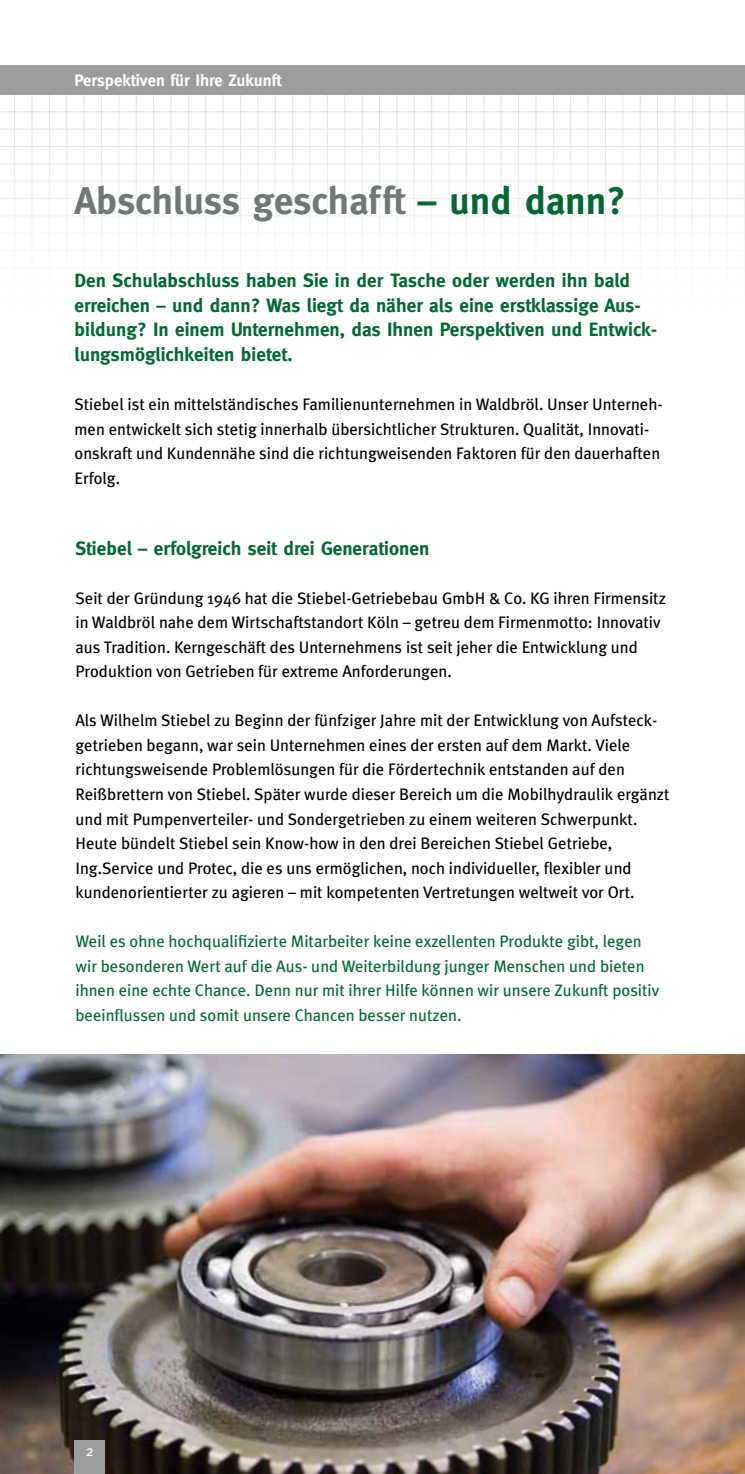
<style>
.page{position:relative;width:745px;height:1474px;background:#fff}
.page>*{position:absolute;margin:0;border:0;box-sizing:border-box;transform-origin:0 0}
.t1{font:700 38.5px "Meta";color:#717776}
.t2{font:700 19.25px/24.5px "Meta";color:#006834}
.t3{font:16.62px/24.5px "Meta Plus";color:#000}
.t4{font:16.62px/24.5px "Meta Plus";color:#006834}
.t5{font:700 16.62px "Meta";color:#fff}
.t6{font:14.88px "Meta Plus";color:#fff}
.s1{color:#006834}
</style>
<div class="page">
<hr style="left:744px;top:92px;width:1px;height:1381px;background:#e3e3e3">
<hr style="left:327px;top:80px;width:1px;height:240px;background:#e3e3e3">
<hr style="left:344px;top:80px;width:1px;height:240px;background:#e3e3e3">
<hr style="left:361px;top:80px;width:1px;height:240px;background:#e3e3e3">
<hr style="left:379px;top:80px;width:1px;height:240px;background:#e3e3e3">
<hr style="left:396px;top:80px;width:1px;height:240px;background:#e3e3e3">
<hr style="left:413px;top:80px;width:1px;height:240px;background:#e3e3e3">
<hr style="left:431px;top:80px;width:1px;height:240px;background:#e3e3e3">
<hr style="left:448px;top:80px;width:1px;height:240px;background:#e3e3e3">
<hr style="left:465px;top:80px;width:1px;height:240px;background:#e3e3e3">
<hr style="left:483px;top:80px;width:1px;height:240px;background:#e3e3e3">
<hr style="left:500px;top:80px;width:1px;height:240px;background:#e3e3e3">
<hr style="left:517px;top:80px;width:1px;height:240px;background:#e3e3e3">
<hr style="left:535px;top:80px;width:1px;height:240px;background:#e3e3e3">
<hr style="left:552px;top:80px;width:1px;height:240px;background:#e3e3e3">
<hr style="left:570px;top:80px;width:1px;height:240px;background:#e3e3e3">
<hr style="left:587px;top:80px;width:1px;height:240px;background:#e3e3e3">
<hr style="left:604px;top:80px;width:1px;height:240px;background:#e3e3e3">
<hr style="left:622px;top:80px;width:1px;height:240px;background:#e3e3e3">
<hr style="left:639px;top:80px;width:1px;height:240px;background:#e3e3e3">
<hr style="left:656px;top:80px;width:1px;height:240px;background:#e3e3e3">
<hr style="left:674px;top:80px;width:1px;height:240px;background:#e3e3e3">
<hr style="left:691px;top:80px;width:1px;height:240px;background:#e3e3e3">
<hr style="left:309px;top:80px;width:1px;height:240px;background:#e3e3e3">
<hr style="left:292px;top:80px;width:1px;height:240px;background:#e3e3e3">
<hr style="left:274px;top:80px;width:1px;height:240px;background:#e3e3e3">
<hr style="left:257px;top:80px;width:1px;height:240px;background:#e3e3e3">
<hr style="left:240px;top:80px;width:1px;height:240px;background:#e3e3e3">
<hr style="left:222px;top:80px;width:1px;height:240px;background:#e3e3e3">
<hr style="left:205px;top:80px;width:1px;height:240px;background:#e3e3e3">
<hr style="left:188px;top:80px;width:1px;height:240px;background:#e3e3e3">
<hr style="left:170px;top:80px;width:1px;height:240px;background:#e3e3e3">
<hr style="left:153px;top:80px;width:1px;height:240px;background:#e3e3e3">
<hr style="left:136px;top:80px;width:1px;height:240px;background:#e3e3e3">
<hr style="left:118px;top:80px;width:1px;height:240px;background:#e3e3e3">
<hr style="left:101px;top:80px;width:1px;height:240px;background:#e3e3e3">
<hr style="left:84px;top:80px;width:1px;height:240px;background:#e3e3e3">
<hr style="left:66px;top:80px;width:1px;height:240px;background:#e3e3e3">
<hr style="left:49px;top:80px;width:1px;height:240px;background:#e3e3e3">
<hr style="left:31px;top:80px;width:1px;height:240px;background:#e3e3e3">
<hr style="left:14px;top:80px;width:1px;height:240px;background:#e3e3e3">
<hr style="left:708px;top:80px;width:1px;height:240px;background:#e3e3e3">
<hr style="left:726px;top:80px;width:1px;height:240px;background:#e3e3e3">
<hr style="left:743px;top:80px;width:1px;height:240px;background:#e3e3e3">
<hr style="left:0;top:111px;width:744px;height:1px;background:#e3e3e3">
<hr style="left:0;top:129px;width:744px;height:1px;background:#e3e3e3">
<hr style="left:0;top:146px;width:744px;height:1px;background:#e3e3e3">
<hr style="left:0;top:163px;width:744px;height:1px;background:#e3e3e3">
<hr style="left:0;top:181px;width:744px;height:1px;background:#e3e3e3">
<hr style="left:0;top:198px;width:744px;height:1px;background:#e3e3e3">
<hr style="left:0;top:215px;width:744px;height:1px;background:#e3e3e3">
<hr style="left:0;top:233px;width:744px;height:1px;background:#e3e3e3">
<hr style="left:0;top:250px;width:744px;height:1px;background:#e3e3e3">
<hr style="left:0;top:267px;width:744px;height:1px;background:#e3e3e3">
<hr style="left:0;top:285px;width:744px;height:1px;background:#e3e3e3">
<hr style="left:0;top:302px;width:744px;height:1px;background:#e3e3e3">
<hr style="left:0;top:319px;width:744px;height:2px;background:#e3e3e3">
<img style="left:0;top:1054px;width:744px;height:419px">
<svg style="left:744px;top:817px;width:1px;height:510px"></svg>
<div style="left:0;top:65px;width:744px;height:30px;background:#9c9d9d"></div>
<div style="left:74px;top:1440px;width:31px;height:33px;background:#9c9d9d"></div>
<p class="t5" style="left:74px;top:71px;width:208px">Perspektiven für Ihre Zukunft</p>
<h1 class="t1" style="left:74px;top:178px;width:552px">Abschluss geschafft <span class="s1">– und dann?</span></h1>
<p class="t2" style="left:74px;top:268px;width:584px">Den Schulabschluss haben Sie in der Tasche oder werden ihn bald erreichen – und dann? Was liegt da näher als eine erstklassige Aus&shy;bildung? In einem Unternehmen, das Ihnen Perspektiven und Entwick&shy;lungsmöglichkeiten bietet.</p>
<p class="t3" style="left:74px;top:392px;width:589px">Stiebel ist ein mittelständisches Familienunternehmen in Waldbröl. Unser Unterneh&shy;men entwickelt sich stetig innerhalb übersichtlicher Strukturen. Qualität, Innovati&shy;onskraft und Kundennähe sind die richtungweisenden Faktoren für den dauerhaften Erfolg.</p>
<p class="t2" style="left:75px;top:536px;width:355px">Stiebel – erfolgreich seit drei Generationen</p>
<p class="t3" style="left:75px;top:585px;width:591px">Seit der Gründung 1946 hat die Stiebel-Getriebebau GmbH &amp; Co. KG ihren Firmensitz in Waldbröl nahe dem Wirtschaftstandort Köln – getreu dem Firmenmotto: Innovativ aus Tradition. Kerngeschäft des Unternehmens ist seit jeher die Entwicklung und Produktion von Getrieben für extreme Anforderungen.</p>
<p class="t3" style="left:75px;top:708px;width:595px">Als Wilhelm Stiebel zu Beginn der fünfziger Jahre mit der Entwicklung von Aufsteck&shy;getrieben begann, war sein Unternehmen eines der ersten auf dem Markt. Viele richtungsweisende Problemlösungen für die Fördertechnik entstanden auf den Reißbrettern von Stiebel. Später wurde dieser Bereich um die Mobilhydraulik ergänzt und mit Pumpenverteiler- und Sondergetrieben zu einem weiteren Schwerpunkt.<br>Heute bündelt Stiebel sein Know-how in den drei Bereichen Stiebel Getriebe, Ing.Service und Protec, die es uns ermöglichen, noch individueller, flexibler und kundenorientierter zu agieren – mit kompetenten Vertretungen weltweit vor Ort.</p>
<p class="t4" style="left:75px;top:928px;width:585px">Weil es ohne hochqualifizierte Mitarbeiter keine exzellenten Produkte gibt, legen wir besonderen Wert auf die Aus- und Weiterbildung junger Menschen und bieten ihnen eine echte Chance. Denn nur mit ihrer Hilfe können wir unsere Zukunft positiv beeinflussen und somit unsere Chancen besser nutzen.</p>
<p class="t6" style="left:86px;top:1442px;width:9px">2</p>
</div>
